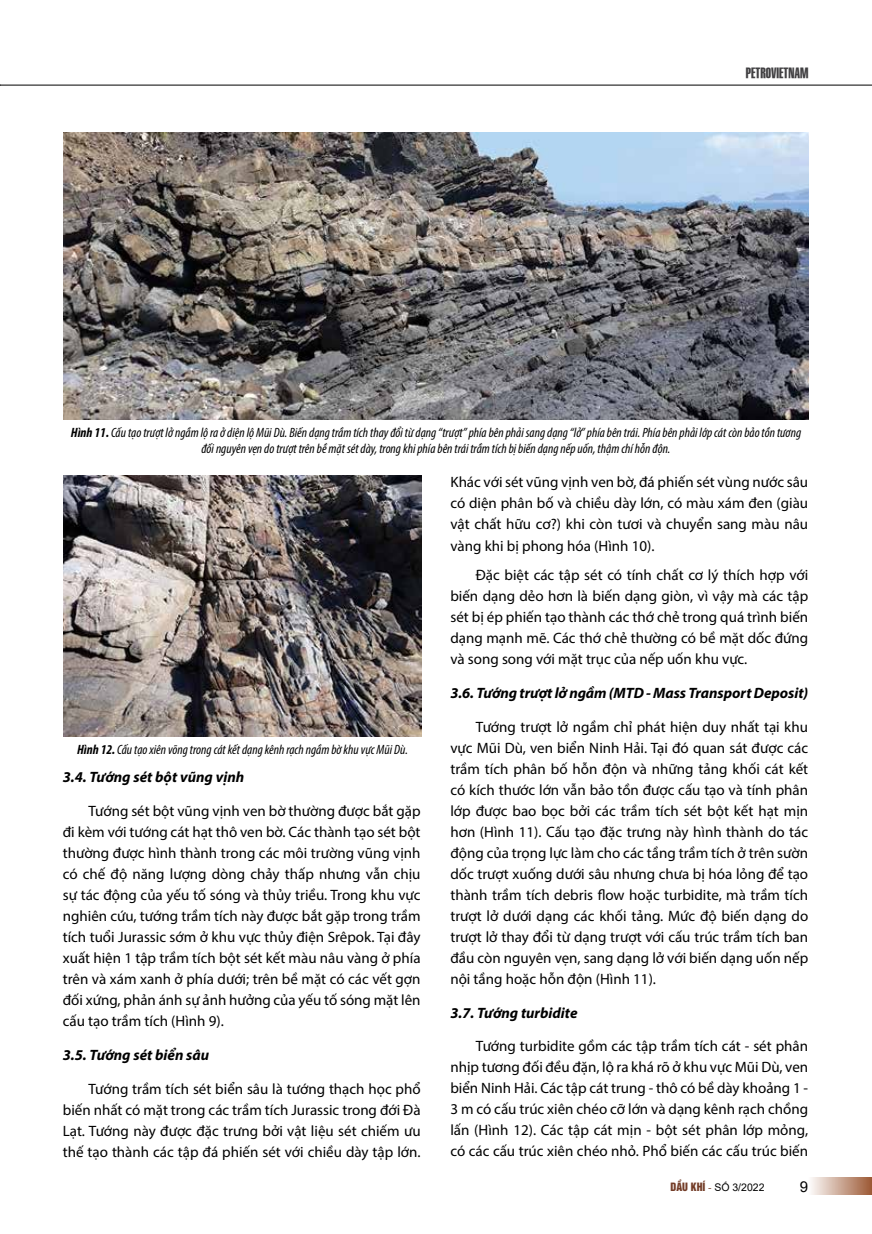
<style>
.page{position:relative;width:872px;height:1234px;background:#fff}
.page>*{position:absolute;margin:0;border:0;box-sizing:border-box;transform-origin:0 0}
.t1{font:15px/21px "Myriad Pro";color:#000;text-align:justify}
.t2{font:italic 700 15px "Myriad Pro";color:#000}
.t3{font:15px "Arial";color:#000}
.t4{font:14.25px "SFU Swiss BT Extra Compressed";color:#414042}
.t5{font:italic condensed 13.5px/16.5px "Myriad Pro";color:#000;text-align:center}
.t6{font:10.5px "Arial";color:#000}
.s1{font-weight:700}
.s2{font-family:"UTM Helvet Ins";color:#733c27}
.s3{font-family:"Times New Roman";color:#733c27}
</style>
<div class="page">
<hr style="left:0;top:85px;width:872px;height:1px;background:#000">
<div style="left:808px;top:1177px;width:64px;height:17px;background:linear-gradient(to right,#fefefd,#9e5b38)"></div>
<img style="left:64px;top:133px;width:744px;height:286px">
<img style="left:64px;top:475px;width:357px;height:261px">
<p class="t4" style="left:746px;top:62px;width:64px">PETROVIETNAM</p>
<p class="t5" style="left:71px;top:423px;width:732px"><span class="s1">Hình 11.</span> Cấu tạo trượt lở ngầm lộ ra ở diện lộ Mũi Dù. Biến dạng trầm tích thay đổi từ dạng “trượt” phía bên phải sang dạng “lở” phía bên trái. Phía bên phải lớp cát còn bảo tồn tương đối nguyên vẹn do trượt trên bề mặt sét dày, trong khi phía bên trái trầm tích bị biến dạng nếp uốn, thậm chí hỗn độn.</p>
<p class="t5" style="left:77px;top:741px;width:332px"><span class="s1">Hình 12.</span> Cấu tạo xiên võng trong cát kết dạng kênh rạch ngầm bờ khu vực Mũi Dù.</p>
<p class="t2" style="left:63px;top:767px;width:183px">3.4. Tướng sét bột vũng vịnh</p>
<p class="t1" style="left:63px;top:799px;width:359px;text-indent:26px">Tướng sét bột vũ ng vị nh ven bờ thường được bắt gặ p đi kèm với tướng cát hạt thô ven bờ. Các thà nh tạo sét bột thường được hình thà nh trong các môi trường vũ ng vị nh có chế độ năng lượng dòng chảy thấp nhưng vẫn chịu sự tác động của yếu tố sóng và thủy triều. Trong khu vực nghiên cứu, tướng trầ m tích này được bắt gặ p trong trầ m tích tuổi Jurassic sớm ở khu vực thủy điện Srêpok. Tại đây xuất hiện 1 tậ p trầ m tích bột sét kết mà u nâu và ng ở phía trên và xá m xanh ở phía dưới; trên bề mặt có các vết gợn đối xứng, phản ánh sự ảnh hưởng của yếu tố sóng mặt lên cấu tạo trầ m tích (Hình 9).</p>
<p class="t2" style="left:63px;top:1044px;width:148px">3.5. Tướng sét biển sâu</p>
<p class="t1" style="left:63px;top:1077px;width:359px;text-align:left;text-indent:26px">Tướng trầ m tích sét biển sâu là tướng thạch học phổ biến nhất có mặt trong các trầ m tích Jurassic trong đới Đà Lạt. Tướng này được đặc trưng bởi vật liệ u sét chiếm ưu thế tạo thà nh các tậ p đá phiến sét với chiều dày tậ p lớn.</p>
<p class="t1" style="left:450px;top:471px;width:359px">Khác với sét vũ ng vị nh ven bờ, đá phiến sét vù ng nước sâu có diện phân bố và chiều dày lớn, có màu xám đen (giàu vật chất hữu cơ?) khi còn tươi và chuyển sang mà u nâu vàng khi bị phong hóa (Hình 10).</p>
<p class="t1" style="left:450px;top:564px;width:359px;text-indent:26px">Đặc biệt các tậ p sét có tính chất cơ lý thích hợp với biến dạ ng dẻo hơn là biến dạng giòn, vì vậy mà các tập sét bị ép phiến tạo thành các thớ chẻ trong quá trình biến dạng mạnh mẽ. Các thớ chẻ thường có bề mặt dốc đứng và song song với mặt trục của nếp uốn khu vực.</p>
<p class="t2" style="left:450px;top:683px;width:359px">3.6. Tướng trượt lở ngầm (MTD - Mass Transport Deposit)</p>
<p class="t1" style="left:450px;top:715px;width:359px;text-indent:26px">Tướng trượt lở ngầm chỉ phát hiện duy nhất tại khu vực Mũi Dù, ven biển Ninh Hải. Tại đó quan sát được các trầ m tích phân bố hỗn độn và những tả ng khối cát kết có kích thước lớn vẫ n bảo tồ n được cấu tạo và tính phân lớp được bao bọc bởi các trầ m tích sét bột kết hạt mị n hơn (Hình 11). Cấu tạo đặc trưng này hình thà nh do tác động của trọng lực là m cho các tầ ng trầm tích ở trên sườn dốc trượt xuống dưới sâu nhưng chưa bị hóa lỏng để tạo thà nh trầ m tích debris flow hoặc turbidite, mà trầm tích trượt lở dưới dạ ng các khối tả ng. Mức độ biến dạng do trượt lở thay đổi từ dạng trượt với cấu trúc trầm tích ban đầu còn nguyên vẹn, sang dạng lở với biến dạng uốn nếp nội tầng hoặc hỗn độn (Hình 11).</p>
<p class="t2" style="left:450px;top:1002px;width:129px">3.7. Tướng turbidite</p>
<p class="t1" style="left:450px;top:1035px;width:359px;text-indent:26px">Tướng turbidite gồm các tập trầm tích cát - sét phân nhịp tương đối đều đặn, lộ ra khá rõ ở khu vực Mũi Dù, ven biển Ninh Hải. Các tập cát trung - thô có bề dày khoảng 1 - 3 m có cấu trúc xiên chéo cỡ lớn và dạng kênh rạch chồng lấn (Hình 12). Các tập cát mịn - bột sét phân lớp mỏng, có các cấu trúc xiên chéo nhỏ. Phổ biến các cấu trúc biến</p>
<p class="t6" style="left:670px;top:1179px;width:96px"><span class="s2">DẦU KHÍ</span> <span class="s3">-</span> SỐ 3/2022</p>
<p class="t3" style="left:800px;top:1175px;width:10px">9</p>
</div>
